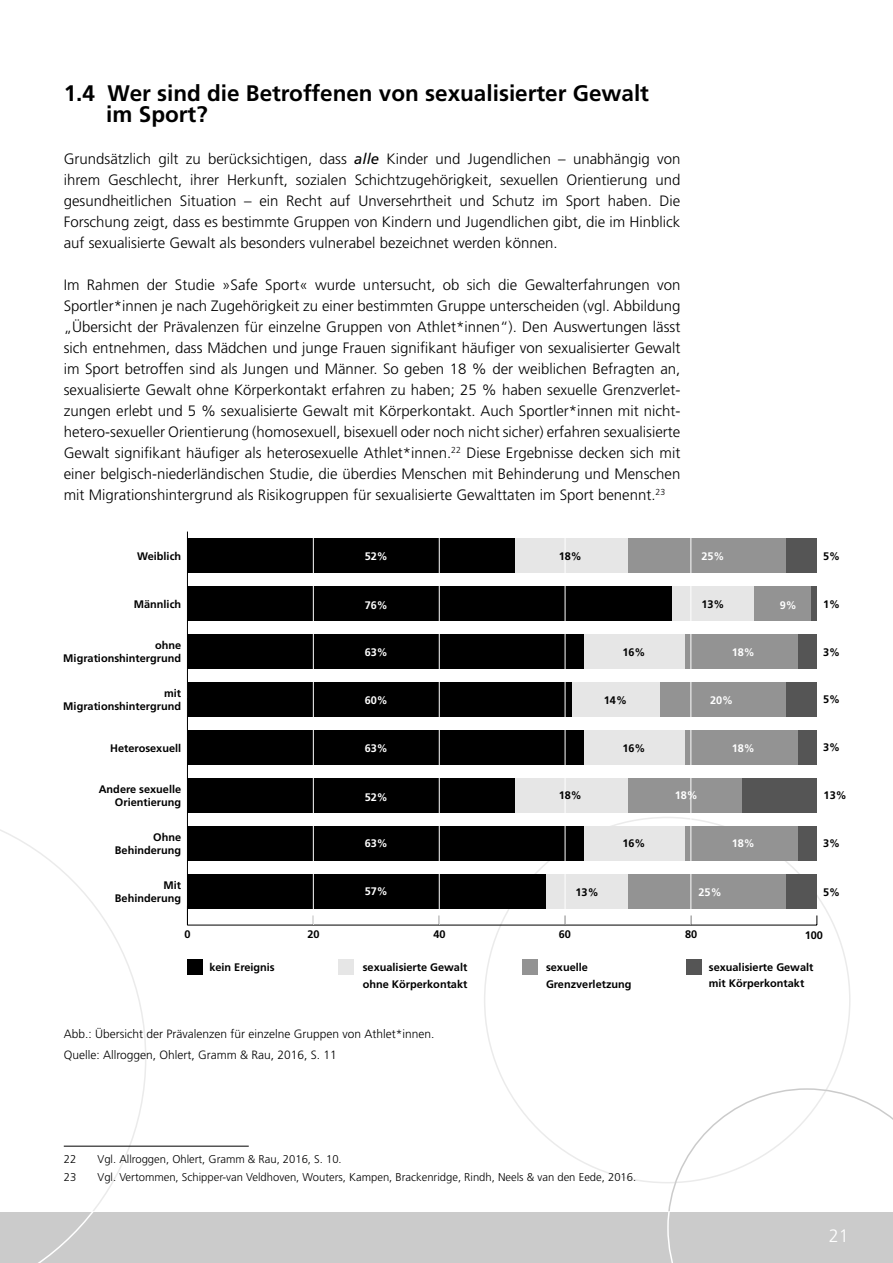
<style>
.page{position:relative;width:893px;height:1263px;background:#fff}
.page>*{position:absolute;margin:0;border:0;box-sizing:border-box;transform-origin:0 0}
.Überschrift_2{font:700 22.5px/21px "Frutiger";color:#000}
.t1{font:300 18px "Frutiger";color:#fff}
.Fließtext{font:300 15px/21px "Frutiger";color:#000;text-align:justify}
.Fließtext-2{font:300 12px/21px "Frutiger";color:#000}
.Fußnote{font:300 11.25px "Frutiger";color:#000}
.Fließtext-3{font:700 10.95px/16.4px "Frutiger";color:#000}
.Fließtext-4{font:700 10.95px "Frutiger";color:#fff}
.s1{font-weight:400;font-style:italic}
</style>
<div class="page">
<svg style="left:0;top:829px;width:146px;height:382px"></svg>
<div style="left:0;top:1212px;width:893px;height:51px;background:#cbcbcb"></div>
<svg style="left:38px;top:1212px;width:55px;height:51px"></svg>
<svg style="left:667px;top:1088px;width:226px;height:175px"></svg>
<hr style="left:187px;top:925px;width:630px;height:1px;background:#000">
<hr style="left:187px;top:531px;width:1px;height:394px;background:#000">
<div style="left:785px;top:538px;width:32px;height:35px;background:#555"></div>
<div style="left:810px;top:586px;width:7px;height:35px;background:#555"></div>
<div style="left:798px;top:634px;width:19px;height:35px;background:#555"></div>
<div style="left:785px;top:682px;width:32px;height:35px;background:#555"></div>
<div style="left:798px;top:730px;width:19px;height:35px;background:#555"></div>
<div style="left:741px;top:778px;width:76px;height:34px;background:#555"></div>
<div style="left:798px;top:826px;width:19px;height:34px;background:#555"></div>
<div style="left:785px;top:874px;width:32px;height:34px;background:#555"></div>
<div style="left:628px;top:538px;width:157px;height:35px;background:#939393"></div>
<div style="left:754px;top:586px;width:56px;height:35px;background:#939393"></div>
<div style="left:684px;top:634px;width:114px;height:35px;background:#939393"></div>
<div style="left:659px;top:682px;width:126px;height:35px;background:#939393"></div>
<div style="left:684px;top:730px;width:114px;height:35px;background:#939393"></div>
<div style="left:628px;top:778px;width:113px;height:34px;background:#939393"></div>
<div style="left:684px;top:826px;width:114px;height:34px;background:#939393"></div>
<div style="left:628px;top:874px;width:157px;height:34px;background:#939393"></div>
<div style="left:515px;top:538px;width:113px;height:35px;background:#e6e6e6"></div>
<div style="left:672px;top:586px;width:82px;height:35px;background:#e6e6e6"></div>
<div style="left:584px;top:634px;width:101px;height:35px;background:#e6e6e6"></div>
<div style="left:571px;top:682px;width:88px;height:35px;background:#e6e6e6"></div>
<div style="left:584px;top:730px;width:101px;height:35px;background:#e6e6e6"></div>
<div style="left:515px;top:778px;width:113px;height:34px;background:#e6e6e6"></div>
<div style="left:584px;top:826px;width:101px;height:34px;background:#e6e6e6"></div>
<div style="left:546px;top:874px;width:82px;height:34px;background:#e6e6e6"></div>
<div style="left:188px;top:538px;width:327px;height:35px;background:#000"></div>
<div style="left:188px;top:586px;width:484px;height:35px;background:#000"></div>
<div style="left:188px;top:634px;width:396px;height:35px;background:#000"></div>
<div style="left:188px;top:682px;width:383px;height:35px;background:#000"></div>
<div style="left:188px;top:730px;width:396px;height:35px;background:#000"></div>
<div style="left:188px;top:778px;width:327px;height:34px;background:#000"></div>
<div style="left:188px;top:826px;width:396px;height:34px;background:#000"></div>
<div style="left:188px;top:874px;width:358px;height:34px;background:#000"></div>
<hr style="left:313px;top:531px;width:1px;height:394px;background:#fff">
<hr style="left:439px;top:531px;width:1px;height:394px;background:#fff">
<hr style="left:565px;top:531px;width:1px;height:394px;background:#fff">
<hr style="left:691px;top:531px;width:1px;height:394px;background:#fff">
<div style="left:188px;top:959px;width:15px;height:15px;background:#000"></div>
<div style="left:339px;top:959px;width:15px;height:15px;background:#e6e6e6"></div>
<div style="left:522px;top:959px;width:16px;height:15px;background:#939393"></div>
<div style="left:686px;top:959px;width:16px;height:15px;background:#555"></div>
<hr style="left:64px;top:1146px;width:185px;height:1px;background:#000">
<p class="Überschrift_2" style="left:106px;top:82px;width:544px;text-indent:-43px">1.4 Wer sind die Betroffenen von sexualisierter Gewalt im Sport?</p>
<p class="Fließtext" style="left:64px;top:148px;width:618px">Grundsätzlich gilt zu berücksichtigen, dass <span class="s1">alle</span> Kinder und Jugendlichen – unabhängig von ihrem Geschlecht, ihrer Herkunft, sozialen Schichtzugehörigkeit, sexuellen Orientierung und gesundheitlichen Situation – ein Recht auf Unversehrtheit und Schutz im Sport haben. Die Forschung zeigt, dass es bestimmte Gruppen von Kindern und Jugendlichen gibt, die im Hinblick auf sexualisierte Gewalt als besonders vulnerabel bezeichnet werden können.</p>
<p class="Fließtext" style="left:64px;top:274px;width:618px">Im Rahmen der Studie »Safe Sport« wurde untersucht, ob sich die Gewalterfahrungen von Sportler*innen je nach Zugehörigkeit zu einer bestimmten Gruppe unterscheiden (vgl. Abbildung „Übersicht der Prävalenzen für einzelne Gruppen von Athlet*innen“). Den Auswertungen lässt sich entnehmen, dass Mädchen und junge Frauen signifikant häufiger von sexualisierter Gewalt im Sport betroffen sind als Jungen und Männer. So geben 18 % der weiblichen Befragten an, sexualisierte Gewalt ohne Körperkontakt erfahren zu haben; 25 % haben sexuelle Grenzverlet&shy;zungen erlebt und 5 % sexualisierte Gewalt mit Körperkontakt. Auch Sportler*innen mit nicht&shy;hetero-sexueller Orientierung (homosexuell, bisexuell oder noch nicht sicher) erfahren sexualisierte Gewalt signifikant häufiger als heterosexuelle Athlet*innen.<sup>22</sup> Diese Ergebnisse decken sich mit einer belgisch-niederländischen Studie, die überdies Menschen mit Behinderung und Menschen mit Migrationshintergrund als Risikogruppen für sexualisierte Gewalttaten im Sport benennt.<sup>23</sup></p>
<p class="Fließtext-3" style="left:137px;top:548px;width:46px">Weiblich</p>
<p class="Fließtext-4" style="left:365px;top:549px;width:25px">52%</p>
<p class="Fließtext-3" style="left:559px;top:548px;width:25px">18%</p>
<p class="Fließtext-4" style="left:701px;top:549px;width:25px">25%</p>
<p class="Fließtext-3" style="left:823px;top:548px;width:19px">5%</p>
<p class="Fließtext-3" style="left:134px;top:596px;width:49px">Männlich</p>
<p class="Fließtext-3" style="left:155px;top:637px;width:28px">ohne</p>
<p class="Fließtext-3" style="left:63px;top:650px;width:119px">Migrationshintergrund</p>
<p class="Fließtext-3" style="left:164px;top:685px;width:19px">mit</p>
<p class="Fließtext-3" style="left:63px;top:698px;width:119px">Migrationshintergrund</p>
<p class="Fließtext-3" style="left:110px;top:739px;width:72px">Heterosexuell</p>
<p class="Fließtext-3" style="left:99px;top:782px;width:84px;line-height:13.6px;text-align:right">Andere sexuelle<br>Orientierung</p>
<p class="Fließtext-3" style="left:153px;top:829px;width:29px">Ohne</p>
<p class="Fließtext-3" style="left:115px;top:842px;width:68px">Behinderung</p>
<p class="Fließtext-3" style="left:164px;top:877px;width:19px">Mit</p>
<p class="Fließtext-3" style="left:115px;top:890px;width:68px">Behinderung</p>
<p class="Fließtext-4" style="left:365px;top:599px;width:25px">76%</p>
<p class="Fließtext-4" style="left:365px;top:645px;width:25px">63%</p>
<p class="Fließtext-4" style="left:365px;top:693px;width:25px">60%</p>
<p class="Fließtext-4" style="left:365px;top:741px;width:25px">63%</p>
<p class="Fließtext-4" style="left:365px;top:790px;width:25px">52%</p>
<p class="Fließtext-4" style="left:365px;top:837px;width:25px">63%</p>
<p class="Fließtext-4" style="left:365px;top:885px;width:25px">57%</p>
<p class="Fließtext-3" style="left:701px;top:596px;width:25px">13%</p>
<p class="Fließtext-4" style="left:780px;top:599px;width:19px">9%</p>
<p class="Fließtext-3" style="left:823px;top:596px;width:19px">1%</p>
<p class="Fließtext-3" style="left:622px;top:643px;width:25px">16%</p>
<p class="Fließtext-3" style="left:604px;top:691px;width:25px">14%</p>
<p class="Fließtext-4" style="left:732px;top:645px;width:25px">18%</p>
<p class="Fließtext-4" style="left:710px;top:693px;width:25px">20%</p>
<p class="Fließtext-3" style="left:823px;top:643px;width:19px">3%</p>
<p class="Fließtext-3" style="left:823px;top:691px;width:19px">5%</p>
<p class="Fließtext-3" style="left:622px;top:740px;width:25px">16%</p>
<p class="Fließtext-4" style="left:732px;top:741px;width:25px">18%</p>
<p class="Fließtext-3" style="left:823px;top:739px;width:19px">3%</p>
<p class="Fließtext-3" style="left:559px;top:787px;width:25px">18%</p>
<p class="Fließtext-4" style="left:675px;top:789px;width:25px">18%</p>
<p class="Fließtext-3" style="left:824px;top:787px;width:25px">13%</p>
<p class="Fließtext-3" style="left:622px;top:835px;width:25px">16%</p>
<p class="Fließtext-4" style="left:732px;top:837px;width:25px">18%</p>
<p class="Fließtext-3" style="left:823px;top:835px;width:19px">3%</p>
<p class="Fließtext-3" style="left:575px;top:884px;width:25px">13%</p>
<p class="Fließtext-4" style="left:699px;top:886px;width:25px">25%</p>
<p class="Fließtext-3" style="left:823px;top:884px;width:19px">5%</p>
<p class="Fließtext-3" style="left:185px;top:926px;width:8px">0</p>
<p class="Fließtext-3" style="left:307px;top:926px;width:14px">20</p>
<p class="Fließtext-3" style="left:433px;top:926px;width:14px">40</p>
<p class="Fließtext-3" style="left:559px;top:926px;width:14px">60</p>
<p class="Fließtext-3" style="left:685px;top:926px;width:14px">80</p>
<p class="Fließtext-3" style="left:805px;top:926px;width:20px">100</p>
<p class="Fließtext-3" style="left:209px;top:959px;width:67px">kein Ereignis</p>
<p class="Fließtext-3" style="left:363px;top:959px;width:106px">sexualisierte Gewalt ohne Körperkontakt</p>
<p class="Fließtext-3" style="left:546px;top:959px;width:87px">sexuelle<br>Grenzverletzung</p>
<p class="Fließtext-3" style="left:709px;top:958px;width:106px">sexualisierte Gewalt mit Körperkontakt</p>
<p class="Fließtext-2" style="left:64px;top:1023px;width:372px">Abb.: Übersicht der Prävalenzen für einzelne Gruppen von Athlet*innen.<br>Quelle: Allroggen, Ohlert, Gramm &amp; Rau, 2016, S. 11</p>
<p class="Fußnote" style="left:64px;top:1152px;width:14px">22</p>
<p class="Fußnote" style="left:97px;top:1152px;width:246px">Vgl. Allroggen, Ohlert, Gramm &amp; Rau, 2016, S. 10.</p>
<p class="Fußnote" style="left:64px;top:1171px;width:14px">23</p>
<p class="Fußnote" style="left:97px;top:1171px;width:540px">Vgl. Vertommen, Schipper-van Veldhoven, Wouters, Kampen, Brackenridge, Rindh, Neels &amp; van den Eede, 2016.</p>
<p class="t1" style="left:829px;top:1226px;width:22px">21</p>
</div>
